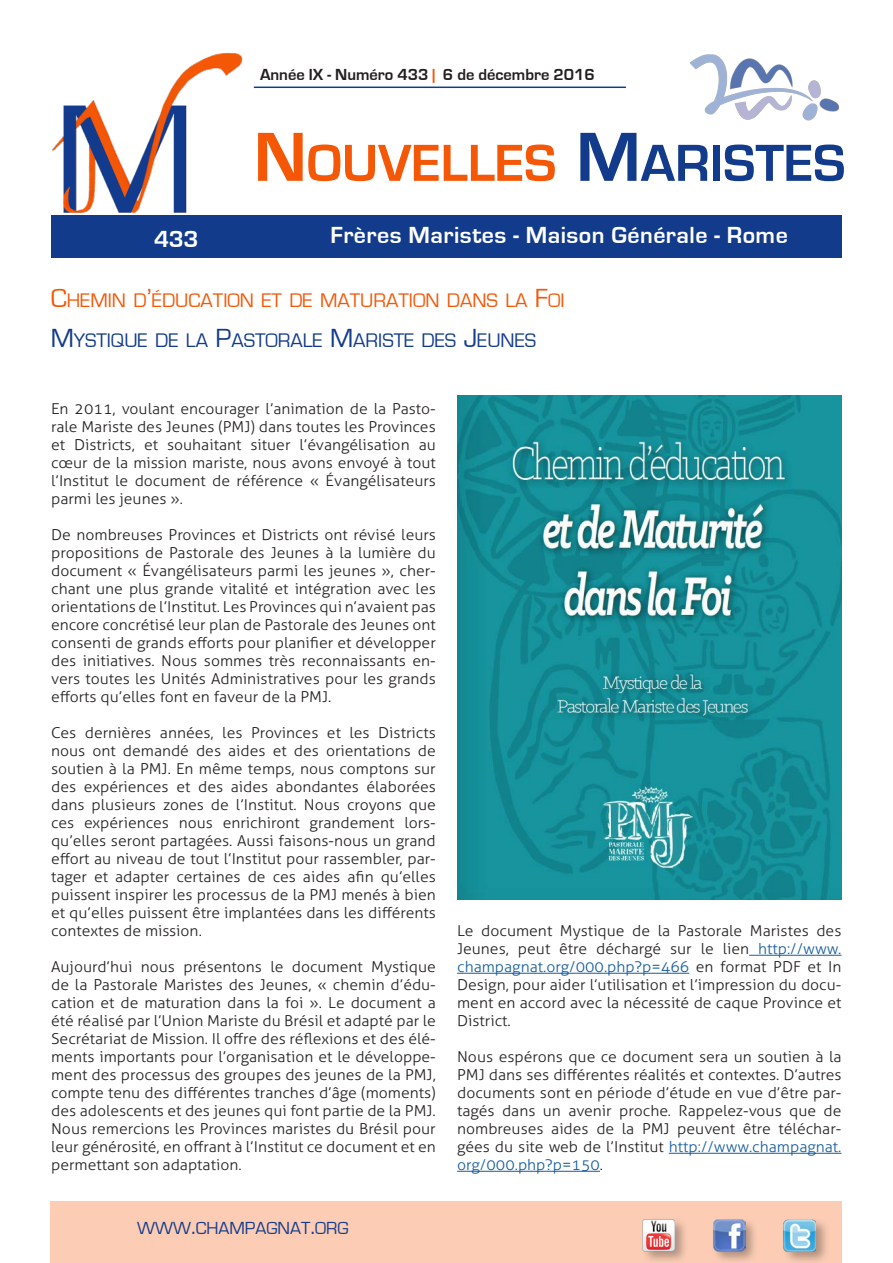
<style>
.page{position:relative;width:893px;height:1263px;background:#fff}
.page>*{position:absolute;margin:0;border:0;box-sizing:border-box;transform-origin:0 0}
.t1{font:700 54px "Eurostile";color:#f45706}
.t2{font:700 24px "Eurostile";letter-spacing:.02em;color:#fff}
.Titolo{font:20.25px "Eurostile";color:#f45706}
.Titolo-2{font:20.25px "Eurostile";color:#123b8b}
.t3{font:18px "Eurostile";color:#123b8b}
.t4{font:700 16.5px "Eurostile";color:#231f20}
.Testo_normal{font:300 15px/18px "Aller";color:#231f20;text-align:justify;scale:1.05 1}
.s1{color:#f45706}
.s2{font-size:72px}
.s3{font-size:72px;color:#123b8b}
.s4{color:#123b8b}
.s5{font-size:27px}
.s6{font-size:24px}
.s7{color:#175d9e}
</style>
<div class="page">
<div style="left:51px;top:215px;width:791px;height:43px;background:#123b8b"></div>
<div style="left:50px;top:1201px;width:792px;height:62px;background:#fccdb4"></div>
<div style="left:711px;top:1217px;width:48px;height:46px;background:#231f20;opacity:.35"></div>
<img style="left:713px;top:1219px;width:32px;height:32px">
<div style="left:781px;top:1217px;width:49px;height:46px;background:#231f20;opacity:.35"></div>
<img style="left:784px;top:1219px;width:32px;height:32px">
<hr style="left:254px;top:87px;width:372px;height:1px;background:#123b8b">
<div style="left:641px;top:1217px;width:47px;height:46px;background:#231f20;opacity:.35"></div>
<img style="left:642px;top:1219px;width:33px;height:32px">
<img style="left:52px;top:53px;width:191px;height:160px">
<img style="left:690px;top:54px;width:149px;height:67px">
<img style="left:457px;top:395px;width:384px;height:504px">
<hr style="left:749px;top:955px;width:92px;height:1px;background:#175d9e">
<hr style="left:457px;top:973px;width:232px;height:1px;background:#175d9e">
<hr style="left:669px;top:1153px;width:172px;height:1px;background:#175d9e">
<hr style="left:457px;top:1171px;width:143px;height:1px;background:#175d9e">
<p class="t4" style="left:260px;top:66px;width:336px">Année IX - Numéro 433 <span class="s1">|</span> 6 de décembre 2016</p>
<h1 class="t1" style="left:254px;top:134px;width:593px"><span class="s2">N</span>OUVELLES <span class="s3">M</span><span class="s4">ARISTES</span></h1>
<h2 class="t2" style="left:154px;top:226px;width:46px">433</h2>
<h2 class="t2" style="left:330px;top:222px;width:459px">Frères Maristes - Maison Générale - Rome</h2>
<p class="Titolo" style="left:51px;top:290px;width:515px"><span class="s5">C</span>HEMIN D<span class="s5">’</span>ÉDUCATION ET DE MATURATION DANS LA <span class="s5">F</span>OI</p>
<p class="Titolo-2" style="left:51px;top:329px;width:487px"><span class="s5">M</span>YSTIQUE DE LA <span class="s5">P</span>ASTORALE <span class="s5">M</span>ARISTE DES <span class="s5">J</span>EUNES</p>
<p class="Testo_normal" style="left:51px;top:400px;width:368px">En 2011, voulant encourager l’animation de la Pasto&shy;rale Mariste des Jeunes (PMJ) dans toutes les Provinces et Districts, et souhaitant situer l’évangélisation au cœur de la mission mariste, nous avons envoyé à tout l’Institut le document de référence « Évangélisateurs parmi les jeunes ».</p>
<p class="Testo_normal" style="left:51px;top:526px;width:368px">De nombreuses Provinces et Districts ont révisé leurs propositions de Pastorale des Jeunes à la lumière du document « Évangélisateurs parmi les jeunes », cher&shy;chant une plus grande vitalité et intégration avec les orientations de l’Institut. Les Provinces qui n’avaient pas encore concrétisé leur plan de Pastorale des Jeunes ont consenti de grands efforts pour planifier et développer des initiatives. Nous sommes très reconnaissants en&shy;vers toutes les Unités Administratives pour les grands efforts qu’elles font en faveur de la PMJ.</p>
<p class="Testo_normal" style="left:51px;top:724px;width:368px">Ces dernières années, les Provinces et les Districts nous ont demandé des aides et des orientations de soutien à la PMJ. En même temps, nous comptons sur des expériences et des aides abondantes élaborées dans plusieurs zones de l’Institut. Nous croyons que ces expériences nous enrichiront grandement lors&shy;qu’elles seront partagées. Aussi faisons-nous un grand effort au niveau de tout l’Institut pour rassembler, par&shy;tager et adapter certaines de ces aides afin qu’elles puissent inspirer les processus de la PMJ menés à bien et qu’elles puissent être implantées dans les différents contextes de mission.</p>
<p class="Testo_normal" style="left:51px;top:958px;width:368px">Aujourd’hui nous présentons le document Mystique de la Pastorale Maristes des Jeunes, « chemin d’édu&shy;cation et de maturation dans la foi ». Le document a été réalisé par l’Union Mariste du Brésil et adapté par le Secrétariat de Mission. Il offre des réflexions et des élé&shy;ments importants pour l’organisation et le développe&shy;ment des processus des groupes des jeunes de la PMJ, compte tenu des différentes tranches d’âge (moments) des adolescents et des jeunes qui font partie de la PMJ.<br>Nous remercions les Provinces maristes du Brésil pour leur générosité, en offrant à l’Institut ce document et en permettant son adaptation.</p>
<p class="t3" style="left:137px;top:1219px;width:213px">WWW<span class="s6">.</span>CHAMPAGNAT<span class="s6">.</span>ORG</p>
<p class="Testo_normal" style="left:457px;top:922px;width:368px">Le document Mystique de la Pastorale Maristes des Jeunes, peut être déchargé sur le lien <span class="s7">http://www. champagnat.org/000.php?p=466</span> en format PDF et In Design, pour aider l’utilisation et l’impression du docu&shy;ment en accord avec la nécessité de caque Province et District.</p>
<p class="Testo_normal" style="left:457px;top:1048px;width:368px">Nous espérons que ce document sera un soutien à la PMJ dans ses différentes réalités et contextes. D’autres documents sont en période d’étude en vue d’être par&shy;tagés dans un avenir proche. Rappelez-vous que de nombreuses aides de la PMJ peuvent être téléchar&shy;gées du site web de l’Institut <span class="s7">http://www.champagnat. org/000.php?p=150</span>.</p>
</div>
